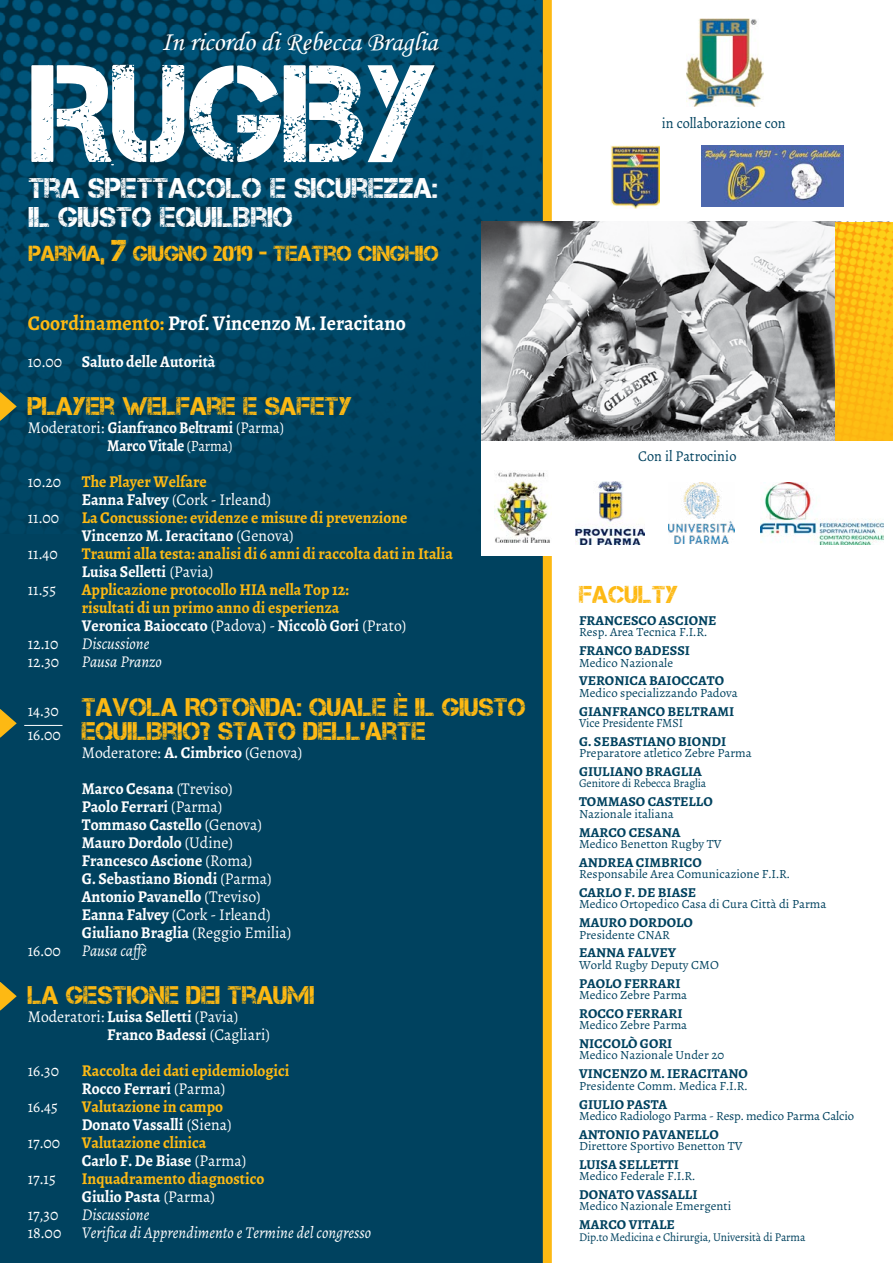
<style>
.page{position:relative;width:893px;height:1263px;background:#fff}
.page>*{position:absolute;margin:0;border:0;box-sizing:border-box;transform-origin:0 0}
.t1{font:138px "Captureit";color:#fff}
.t2{font:28.5px/28.5px "Captureit";color:#fff}
.t3{font:27px "Monotype Corsiva";color:#fff}
.t4{font:25.5px/24px "Captureit";color:#fdb913}
.t5{font:24.3px "Captureit";color:#fdb913}
.t6{font:21.75px "Captureit";color:#fdb913}
.t7{font:700 21px "Alegreya";color:#fff;scale:.95 1}
.t8{font:700 16.5px/18px "Alegreya";color:#fdb913;scale:.95 1}
.t9{font:700 16.5px/18px "Alegreya";color:#fff;scale:.95 1}
.t10{font:16.5px/36px "Alegreya";color:#fff;scale:.95 1}
.t11{font:italic 16.5px/18px "Alegreya";color:#fff;scale:.95 1}
.t12{font:700 16.5px/18px "Alegreya";color:#fff;scale:.9 1}
.t13{font:15px "Alegreya";color:#00425f;scale:.95 1}
.t14{font:700 13.65px "Alegreya";color:#00425f}
.t15{font:12.45px "Alegreya";color:#00425f}
.t16{font:11.85px "Alegreya";letter-spacing:-.01em;color:#00425f}
.s1{font-size:30px}
.s2{color:#fdb913}
.s3{font-weight:400}
.s4{font-weight:400;font-size:15.75px}
.s5{font-weight:400;color:#fff}
.s6{font-weight:700}
.s7{color:#fff}
.s8{font-family:"Alegreya";font-size:16.5px;color:#fff}
.s9{font-style:normal}
</style>
<div class="page">
<div style="left:0;top:0;width:544px;height:1263px;background:#00425f"></div>
<img style="left:0;top:0;width:542px;height:533px">
<div style="left:543px;top:0;width:9px;height:1263px;background:#fdb913"></div>
<img style="left:702px;top:145px;width:142px;height:61px">
<img style="left:610px;top:145px;width:50px;height:63px">
<img style="left:482px;top:222px;width:354px;height:219px">
<hr style="left:24px;top:725px;width:39px;height:1px;background:#fff">
<svg style="left:0;top:392px;width:17px;height:29px"></svg>
<svg style="left:0;top:709px;width:17px;height:28px"></svg>
<svg style="left:0;top:982px;width:17px;height:28px"></svg>
<img style="left:687px;top:18px;width:76px;height:89px">
<svg style="left:836px;top:222px;width:57px;height:219px;background:#fcbc13"></svg>
<div style="left:482px;top:441px;width:411px;height:115px;background:#fff"></div>
<img style="left:761px;top:483px;width:123px;height:62px">
<img style="left:494px;top:472px;width:57px;height:71px">
<img style="left:575px;top:482px;width:70px;height:63px">
<img style="left:668px;top:483px;width:67px;height:60px">
<h3 class="t3" style="left:161px;top:25px;width:278px">In ricordo di Rebecca Braglia</h3>
<h1 class="t1" style="left:31px;top:37px;width:408px">RUGBY</h1>
<h2 class="t2" style="left:29px;top:174px;width:411px">TRA SPETTACOLO E SICUREZZA:<br>IL GIUSTO EQUILIBRIO</h2>
<h3 class="t6" style="left:29px;top:242px;width:412px">PARMA, <span class="s1">7</span> GIUGNO 2019 - TEATRO CINGHIO</h3>
<h3 class="t7" style="left:28px;top:310px;width:399px"><span class="s2">Coordinamento:</span> Prof. Vincenzo M. Ieracitano</h3>
<h3 class="t9" style="left:28px;top:352px;width:199px"><span class="s3">10.00</span> Saluto delle Autorità</h3>
<h3 class="t4" style="left:28px;top:394px;width:326px">PLAYER WELFARE E SAFETY</h3>
<h3 class="t12" style="left:107px;top:419px;width:198px;text-indent:-80px"><span class="s3">Moderatori:</span> Gianfranco Beltrami <span class="s3">(Parma)<br></span>Marco Vitale <span class="s4">(Parma)</span></h3>
<h3 class="t8" style="left:28px;top:473px;width:190px"><span class="s5">10.20</span> The Player Welfare</h3>
<h3 class="t10" style="left:82px;top:482px;width:201px"><span class="s6">Eanna Falvey</span> (Cork - Irleand)</h3>
<h3 class="t10" style="left:28px;top:500px;width:35px">11.00</h3>
<h3 class="t8" style="left:82px;top:509px;width:344px">La Concussione: evidenze e misure di prevenzione<br><span class="s7">Vincenzo M. Ieracitano</span> <span class="s5">(Genova)</span></h3>
<h3 class="t10" style="left:28px;top:536px;width:33px">11.40</h3>
<h3 class="t8" style="left:82px;top:545px;width:392px">Traumi alla testa: analisi di 6 anni di raccolta dati in Italia<br><span class="s7">Luisa Selletti</span> <span class="s5">(Pavia)</span></h3>
<h3 class="t10" style="left:28px;top:572px;width:31px">11.55</h3>
<h3 class="t8" style="left:82px;top:581px;width:344px">Applicazione protocollo HIA nella Top 12:<br>risultati di un primo anno di esperienza<br><span class="s7">Veronica Baioccato</span> <span class="s5">(Padova) -</span> <span class="s7">Niccolò Gori</span> <span class="s5">(Prato)</span></h3>
<h3 class="t10" style="left:28px;top:626px;width:34px">12.10</h3>
<h3 class="t11" style="left:82px;top:635px;width:73px">Discussione</h3>
<h3 class="t10" style="left:28px;top:644px;width:35px">12.30</h3>
<h3 class="t11" style="left:82px;top:653px;width:86px">Pausa Pranzo</h3>
<h3 class="t4" style="left:28px;top:695px;width:500px"><span class="s8">14.30</span> TAVOLA ROTONDA: QUALE È IL GIUSTO<br><span class="s8">16.00</span> EQUILIBRIO? STATO DELL’ARTE</h3>
<h3 class="t10" style="left:82px;top:734px;width:234px">Moderatore: <span class="s6">A. Cimbrico</span> (Genova)<br><span class="s6">Marco Cesana</span> (Treviso)</h3>
<h3 class="t9" style="left:82px;top:797px;width:222px">Paolo Ferrari <span class="s3">(Parma)<br></span>Tommaso Castello <span class="s3">(Genova)<br></span>Mauro Dordolo <span class="s3">(Udine)<br></span>Francesco Ascione <span class="s3">(Roma)<br></span>G. Sebastiano Biondi <span class="s3">(Parma)<br></span>Antonio Pavanello <span class="s3">(Treviso)<br></span>Eanna Falvey <span class="s3">(Cork - Irleand)<br></span>Giuliano Braglia <span class="s3">(Reggio Emilia)</span></h3>
<h3 class="t10" style="left:28px;top:932px;width:36px">16.00</h3>
<h3 class="t11" style="left:82px;top:941px;width:70px">Pausa caffè</h3>
<h3 class="t4" style="left:28px;top:983px;width:288px">LA GESTIONE DEI TRAUMI</h3>
<h3 class="t10" style="left:107px;top:1008px;width:173px;line-height:18px;text-indent:-80px">Moderatori: <span class="s6">Luisa Selletti</span> (Pavia)<br><span class="s6">Franco Badessi</span> (Cagliari)</h3>
<h3 class="t10" style="left:28px;top:1053px;width:34px">16.30</h3>
<h3 class="t8" style="left:82px;top:1062px;width:220px">Raccolta dei dati epidemiologici<br><span class="s7">Rocco Ferrari</span> <span class="s5">(Parma)</span></h3>
<h3 class="t10" style="left:28px;top:1089px;width:33px">16.45</h3>
<h3 class="t8" style="left:82px;top:1098px;width:160px">Valutazione in campo<br><span class="s7">Donato Vassalli</span> <span class="s5">(Siena)</span></h3>
<h3 class="t10" style="left:28px;top:1125px;width:36px">17.00</h3>
<h3 class="t8" style="left:82px;top:1134px;width:175px">Valutazione clinica<br><span class="s7">Carlo F. De Biase</span> <span class="s5">(Parma)</span></h3>
<h3 class="t10" style="left:28px;top:1161px;width:31px">17.15</h3>
<h3 class="t8" style="left:82px;top:1170px;width:194px">Inquadramento diagnostico<br><span class="s7">Giulio Pasta</span> <span class="s5">(Parma)</span></h3>
<h3 class="t10" style="left:28px;top:1197px;width:34px">17,30</h3>
<h3 class="t11" style="left:28px;top:1206px;width:363px;text-indent:54px">Discussione<br><span class="s9">18.00</span> Verifica di Apprendimento e Termine del congresso</h3>
<p class="t13" style="left:662px;top:113px;width:132px">in collaborazione con</p>
<p class="t13" style="left:638px;top:446px;width:105px">Con il Patrocinio</p>
<h3 class="t5" style="left:579px;top:581px;width:100px">FACULTY</h3>
<p class="t14" style="left:579px;top:612px;width:139px">FRANCESCO ASCIONE</p>
<p class="t15" style="left:579px;top:624px;width:130px">Resp. Area Tecnica F.I.R.</p>
<p class="t14" style="left:579px;top:642px;width:112px">FRANCO BADESSI</p>
<p class="t15" style="left:579px;top:655px;width:96px">Medico Nazionale</p>
<p class="t14" style="left:579px;top:672px;width:147px">VERONICA BAIOCCATO</p>
<p class="t15" style="left:579px;top:685px;width:160px">Medico specializzando Padova</p>
<p class="t14" style="left:579px;top:702px;width:157px">GIANFRANCO BELTRAMI</p>
<p class="t15" style="left:579px;top:715px;width:105px">Vice Presidente FMSI</p>
<p class="t14" style="left:579px;top:732px;width:149px">G. SEBASTIANO BIONDI</p>
<p class="t15" style="left:579px;top:745px;width:174px">Preparatore atletico Zebre Parma</p>
<p class="t14" style="left:579px;top:763px;width:124px">GIULIANO BRAGLIA</p>
<p class="t16" style="left:579px;top:776px;width:129px">Genitore di Rebecca Braglia</p>
<p class="t14" style="left:579px;top:793px;width:135px">TOMMASO CASTELLO</p>
<p class="t15" style="left:579px;top:806px;width:96px">Nazionale italiana</p>
<p class="t14" style="left:579px;top:823px;width:103px">MARCO CESANA</p>
<p class="t15" style="left:579px;top:836px;width:144px">Medico Benetton Rugby TV</p>
<p class="t14" style="left:579px;top:853px;width:124px">ANDREA CIMBRICO</p>
<p class="t15" style="left:579px;top:866px;width:212px">Responsabile Area Comunicazione F.I.R.</p>
<p class="t14" style="left:579px;top:884px;width:119px">CARLO F. DE BIASE</p>
<p class="t15" style="left:579px;top:896px;width:249px">Medico Ortopedico Casa di Cura Città di Parma</p>
<p class="t14" style="left:579px;top:914px;width:115px">MAURO DORDOLO</p>
<p class="t15" style="left:579px;top:927px;width:92px">Presidente CNAR</p>
<p class="t14" style="left:579px;top:944px;width:99px">EANNA FALVEY</p>
<p class="t15" style="left:579px;top:957px;width:141px">World Rugby Deputy CMO</p>
<p class="t14" style="left:579px;top:974px;width:103px">PAOLO FERRARI</p>
<p class="t15" style="left:579px;top:987px;width:110px">Medico Zebre Parma</p>
<p class="t14" style="left:579px;top:1004px;width:105px">ROCCO FERRARI</p>
<p class="t15" style="left:579px;top:1017px;width:110px">Medico Zebre Parma</p>
<p class="t14" style="left:579px;top:1035px;width:95px">NICCOLÒ GORI</p>
<p class="t15" style="left:579px;top:1047px;width:147px">Medico Nazionale Under 20</p>
<p class="t14" style="left:579px;top:1065px;width:170px">VINCENZO M. IERACITANO</p>
<p class="t15" style="left:579px;top:1078px;width:170px">Presidente Comm. Medica F.I.R.</p>
<p class="t14" style="left:579px;top:1095px;width:90px">GIULIO PASTA</p>
<p class="t15" style="left:579px;top:1108px;width:277px">Medico Radiologo Parma - Resp. medico Parma Calcio</p>
<p class="t14" style="left:579px;top:1125px;width:141px">ANTONIO PAVANELLO</p>
<p class="t15" style="left:579px;top:1138px;width:165px">Direttore Sportivo Benetton TV</p>
<p class="t14" style="left:579px;top:1155px;width:101px">LUISA SELLETTI</p>
<p class="t15" style="left:579px;top:1168px;width:118px">Medico Federale F.I.R.</p>
<p class="t14" style="left:579px;top:1186px;width:120px">DONATO VASSALLI</p>
<p class="t15" style="left:579px;top:1199px;width:154px">Medico Nazionale Emergenti</p>
<p class="t14" style="left:579px;top:1216px;width:97px">MARCO VITALE</p>
<p class="t16" style="left:579px;top:1229px;width:228px">Dip.to Medicina e Chirurgia, Università di Parma</p>
</div>
